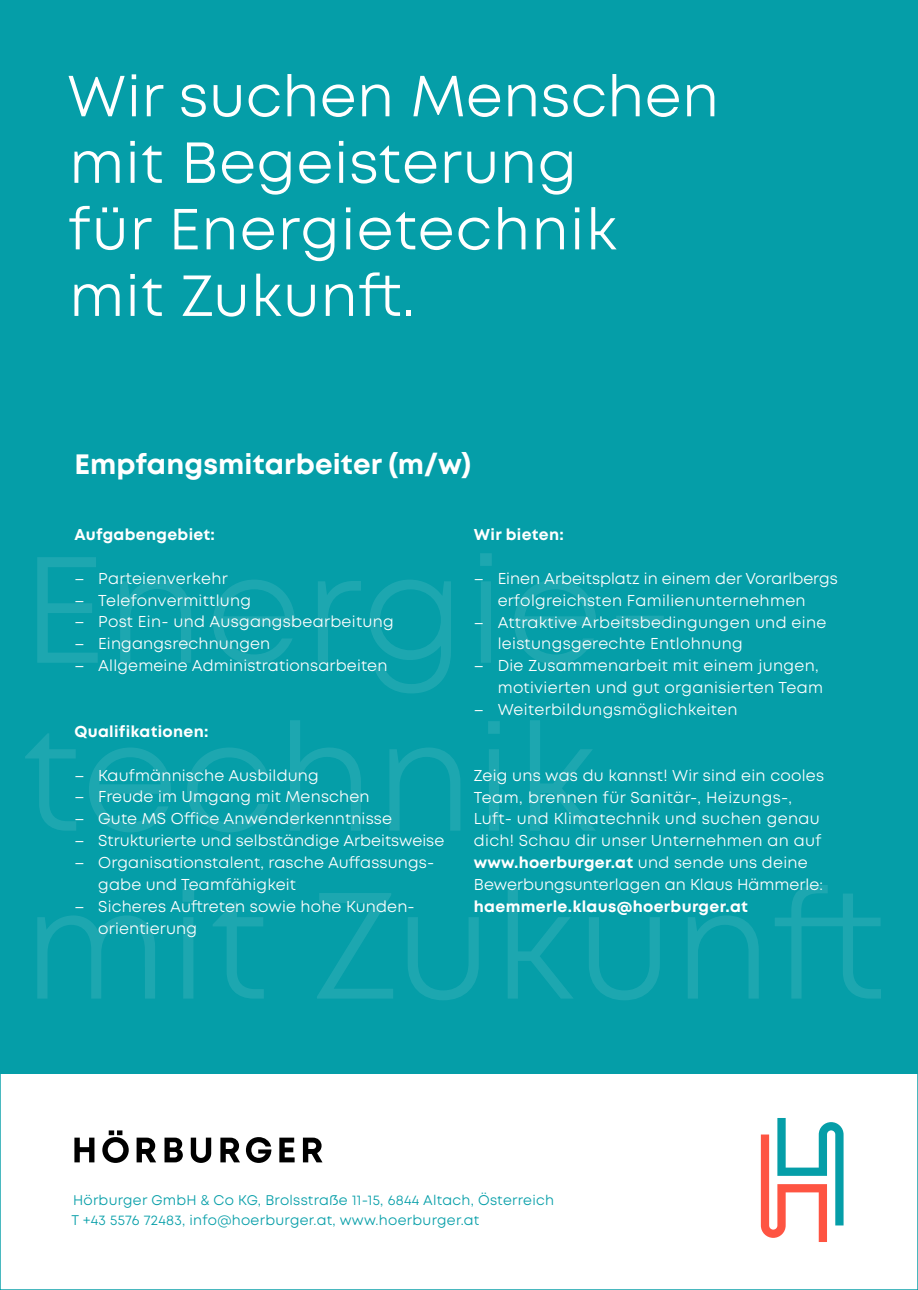
<style>
.page{position:relative;width:918px;height:1290px;background:#fff}
.page>*{position:absolute;margin:0;border:0;box-sizing:border-box;transform-origin:0 0}
.t1{font:57.75px/66.5px "Mont";letter-spacing:.015em;color:#fff}
.t2{font:700 28px "Mont";letter-spacing:.005em;color:#fff}
.t3{font:15.75px/21.9px "Mont";letter-spacing:.01em;color:#fff}
.t4{font:700 15.75px "Mont";letter-spacing:.02em;color:#fff}
.t5{font:14px/20.1px "Mont";letter-spacing:.02em;color:#059ea8}
.s1{font-weight:700}
</style>
<div class="page">
<div style="left:0;top:0;width:918px;height:1073px;background:#059ea8"></div>
<svg style="left:37px;top:885px;width:844px;height:115px"></svg>
<svg style="left:25px;top:720px;width:570px;height:112px"></svg>
<svg style="left:37px;top:553px;width:627px;height:140px"></svg>
<div style="left:0;top:1063px;width:918px;height:227px;border:1px solid #059ea8"></div>
<svg style="left:761px;top:1118px;width:82px;height:124px"></svg>
<svg style="left:74px;top:1137px;width:20px;height:25px"></svg>
<svg style="left:102px;top:1130px;width:27px;height:33px"></svg>
<svg style="left:137px;top:1137px;width:19px;height:25px"></svg>
<svg style="left:164px;top:1137px;width:19px;height:25px"></svg>
<svg style="left:191px;top:1137px;width:20px;height:26px"></svg>
<svg style="left:220px;top:1137px;width:20px;height:25px"></svg>
<svg style="left:246px;top:1137px;width:25px;height:26px"></svg>
<svg style="left:279px;top:1137px;width:16px;height:25px"></svg>
<svg style="left:303px;top:1137px;width:19px;height:25px"></svg>
<h1 class="t1" style="left:67px;top:63px;width:653px">Wir suchen Menschen mit Begeisterung<br>für Energietechnik mit Zukunft.</h1>
<h2 class="t2" style="left:74px;top:446px;width:398px">Empfangsmitarbeiter (m/w)</h2>
<p class="t4" style="left:74px;top:524px;width:142px">Aufgabengebiet:</p>
<p class="t3" style="left:74px;top:567px;width:155px">– Parteienverkehr</p>
<p class="t3" style="left:74px;top:589px;width:178px">– Telefonvermittlung</p>
<p class="t3" style="left:74px;top:611px;width:321px">– Post Ein- und Ausgangsbearbeitung</p>
<p class="t3" style="left:74px;top:633px;width:197px">– Eingangsrechnungen</p>
<p class="t3" style="left:74px;top:655px;width:314px">– Allgemeine Administrationsarbeiten</p>
<p class="t4" style="left:74px;top:721px;width:136px">Qualifikationen:</p>
<p class="t3" style="left:74px;top:764px;width:246px">– Kaufmännische Ausbildung</p>
<p class="t3" style="left:74px;top:786px;width:297px">– Freude im Umgang mit Menschen</p>
<p class="t3" style="left:74px;top:808px;width:319px">– Gute MS Office Anwenderkenntnisse</p>
<p class="t3" style="left:74px;top:830px;width:371px">– Strukturierte und selbständige Arbeitsweise</p>
<p class="t3" style="left:98px;top:852px;width:337px;text-indent:-24px">– Organisationstalent, rasche Auffassungs&shy;gabe und Teamfähigkeit</p>
<p class="t3" style="left:98px;top:895px;width:318px;text-indent:-24px">– Sicheres Auftreten sowie hohe Kunden&shy;orientierung</p>
<p class="t4" style="left:474px;top:524px;width:91px">Wir bieten:</p>
<p class="t3" style="left:474px;top:567px;width:365px;text-align:center">– Einen Arbeitsplatz in einem der Vorarlbergs erfolgreichsten Familienunternehmen</p>
<p class="t3" style="left:498px;top:611px;width:330px;text-indent:-24px">– Attraktive Arbeitsbedingungen und eine leistungsgerechte Entlohnung</p>
<p class="t3" style="left:474px;top:655px;width:351px;text-align:right">– Die Zusammenarbeit mit einem jungen, motivierten und gut organisierten Team</p>
<p class="t3" style="left:474px;top:699px;width:265px">– Weiterbildungsmöglichkeiten</p>
<p class="t3" style="left:474px;top:764px;width:352px">Zeig uns was du kannst! Wir sind ein cooles Team, brennen für Sanitär-, Heizungs-, Luft- und Klimatechnik und suchen genau dich! Schau dir unser Unternehmen an auf <span class="s1">www.hoerburger.at</span> und sende uns deine Bewerbungsunterlagen an Klaus Hämmerle:</p>
<p class="t4" style="left:474px;top:896px;width:276px">haemmerle.klaus@hoerburger.at</p>
<p class="t5" style="left:72px;top:1190px;width:484px">Hörburger GmbH &amp; Co KG, Brolsstraße 11-15, 6844 Altach, Österreich<br>T +43 5576 72483, info@hoerburger.at, www.hoerburger.at</p>
</div>
